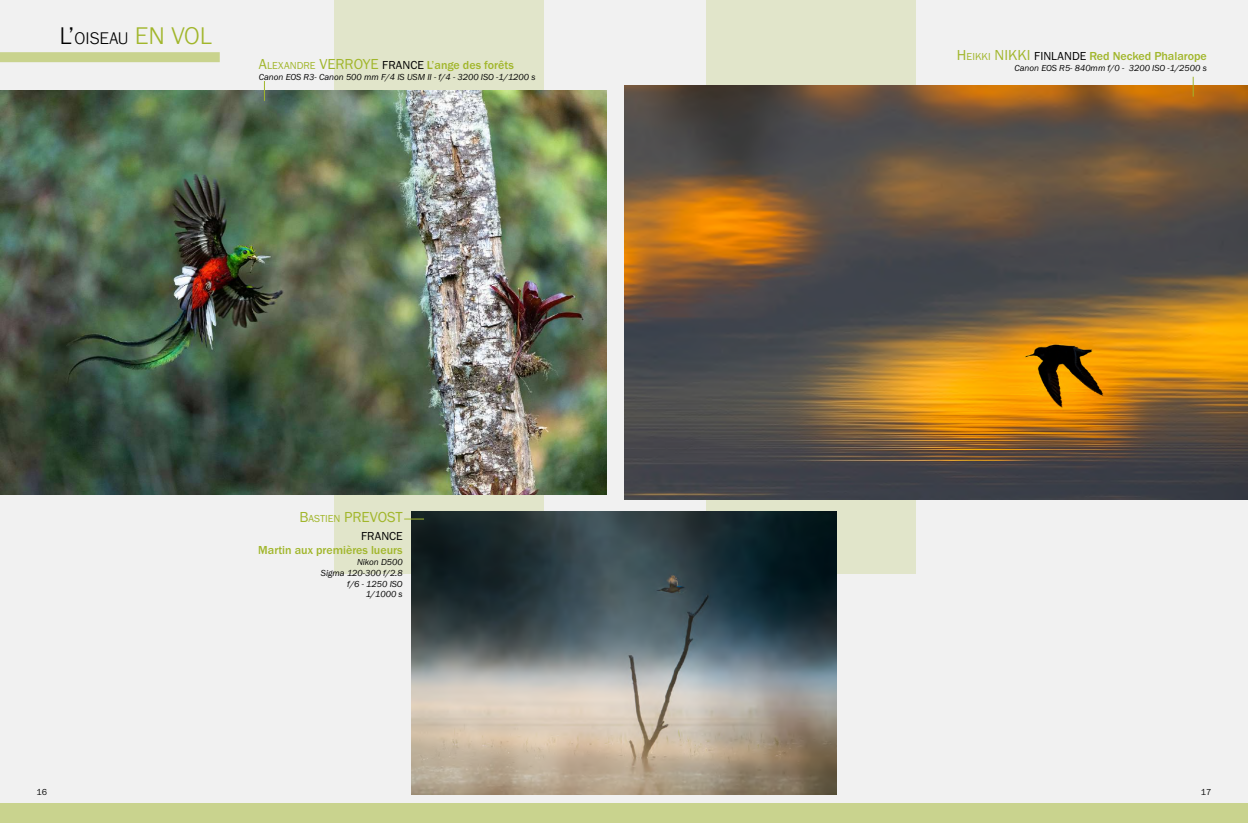
<style>
.page{position:relative;width:1248px;height:823px;background:#fff}
.page>*{position:absolute;margin:0;border:0;box-sizing:border-box;transform-origin:0 0}
.t1{font:300 17.5px "Franklin Gothic URW";color:#000}
.t2{font:15px "Franklin Gothic URW Boo";color:#a1b62b}
.t3{font:500 12px "Franklin Gothic URW";color:#a1b62b}
.t4{font:12px "Franklin Gothic URW Boo";color:#000}
.t5{font:10.5px "Franklin Gothic URW Boo";color:#a1b62b}
.t6{font:9px/10.8px "Franklin Gothic URW Boo Ita";color:#000;text-align:right}
.t7{font:9px "Franklin Gothic URW Boo";color:#000}
.s1{font-size:25px}
.s2{font-size:25px;color:#a1b62b}
.s3{font-size:15px}
.s4{font-family:"Franklin Gothic URW Boo";font-weight:400;font-size:15px}
.s5{font-family:"Franklin Gothic URW Boo";font-weight:400;color:#000}
.s6{font-size:10.5px}
.s7{font-family:"Franklin Gothic URW Boo";font-weight:400;font-size:10.5px}
</style>
<div class="page">
<div style="left:0;top:0;width:1247px;height:822px;background:#f1f1f1"></div>
<div style="left:0;top:52px;width:220px;height:10px;background:#c9d38e"></div>
<div style="left:0;top:802px;width:1247px;height:20px;background:#c9d38e"></div>
<div style="left:334px;top:0;width:210px;height:573px;background:#e1e5ca"></div>
<div style="left:705px;top:0;width:210px;height:573px;background:#e1e5ca"></div>
<img style="left:0;top:91px;width:606px;height:403px">
<img style="left:412px;top:511px;width:424px;height:283px">
<img style="left:624px;top:85px;width:623px;height:414px">
<svg style="left:264px;top:81px;width:1px;height:20px"></svg>
<svg style="left:1192px;top:77px;width:1px;height:20px"></svg>
<svg style="left:404px;top:518px;width:20px;height:1px"></svg>
<h1 class="t1" style="left:59px;top:27px;width:154px"><span class="s1">L’</span>OISEAU <span class="s2">EN VOL</span></h1>
<p class="t5" style="left:259px;top:59px;width:71px"><span class="s3">A</span>LEXANDRE <span class="s3">VERRO</span></p>
<h3 class="t3" style="left:362px;top:57px;width:153px"><span class="s4">YE</span> <span class="s5">FRANCE</span> L’ange des forêts</h3>
<p class="t6" style="left:259px;top:71px;width:278px">Canon EOS R3- Canon 500 mm F/4 IS USM II - f/4 - 3200 ISO -1/1200 s</p>
<h2 class="t2" style="left:299px;top:507px;width:54px">B<span class="s6">ASTIEN</span> PREVOST</h2>
<h3 class="t4" style="left:361px;top:528px;width:43px">FRANCE</h3>
<h3 class="t3" style="left:258px;top:542px;width:146px">Martin aux premières lueurs</h3>
<p class="t6" style="left:321px;top:556px;width:83px">Nikon D500<br>Sigma 120-300 f/2.8 f/6 - 1250 ISO<br>1/1000 s</p>
<h3 class="t3" style="left:956px;top:49px;width:251px"><span class="s4">H</span><span class="s7">EIKKI</span> <span class="s4">NI KKI</span> <span class="s5">FINLANDE</span> Red Necked Phalarope</h3>
<p class="t6" style="left:1014px;top:62px;width:194px">Canon EOS R5- 840mm f/0 - 3200 ISO -1/2500 s</p>
<p class="t7" style="left:37px;top:785px;width:12px">16</p>
<p class="t7" style="left:1200px;top:785px;width:12px">17</p>
</div>
